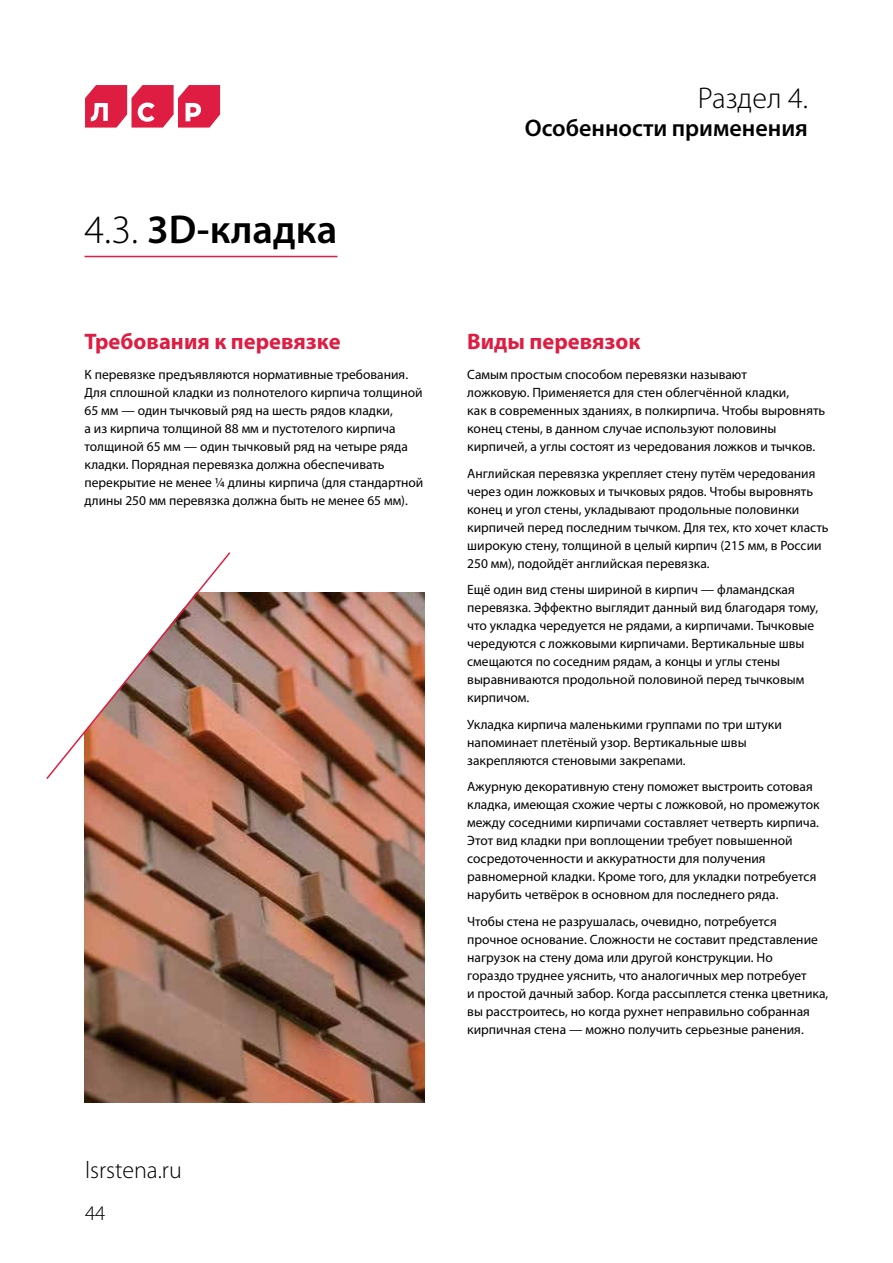
<style>
.page{position:relative;width:893px;height:1263px;background:#fff}
.page>*{position:absolute;margin:0;border:0;box-sizing:border-box;transform-origin:0 0}
.t1{font:600 40.5px "Myriad Pro";color:#000}
.t2{font:300 30px "Myriad Pro";color:#000}
.t3{font:600 24px "Myriad Pro";color:#000}
.t4{font:300 24px "Myriad Pro";color:#000}
.t5{font:700 22.5px "Myriad Pro";color:#df1d42}
.t6{font:300 21px "Myriad Pro";color:#000}
.t7{font:13.5px/18px "Myriad Pro";color:#000}
.s1{font-weight:300}
</style>
<div class="page">
<svg style="left:85px;top:85px;width:135px;height:43px"></svg>
<img style="left:85px;top:593px;width:340px;height:510px">
<hr style="left:85px;top:256px;width:252px;height:1px;background:#df1d42">
<svg style="left:46px;top:552px;width:186px;height:229px"></svg>
<h1 class="t1" style="left:85px;top:214px;width:254px"><span class="s1">4.3.</span> 3D-кладка</h1>
<h3 class="t5" style="left:85px;top:333px;width:257px">Требования к перевязке</h3>
<p class="t7" style="left:85px;top:366px;width:340px">К перевязке предъявляются нормативные требования.<br>Для сплошной кладки из полнотелого кирпича толщиной 65 мм — один тычковый ряд на шесть рядов кладки,<br>а из кирпича толщиной 88 мм и пустотелого кирпича толщиной 65 мм — один тычковый ряд на четыре ряда кладки. Порядная перевязка должна обеспечивать перекрытие не менее ¼ длины кирпича (для стандартной длины 250 мм перевязка должна быть не менее 65 мм).</p>
<h2 class="t2" style="left:698px;top:86px;width:111px">Раздел 4.</h2>
<h3 class="t3" style="left:525px;top:119px;width:285px">Особенности применения</h3>
<h3 class="t5" style="left:467px;top:333px;width:175px">Виды перевязок</h3>
<p class="t7" style="left:467px;top:366px;width:359px">Самым простым способом перевязки называют<br>ложковую. Применяется для стен облегчённой кладки,<br>как в современных зданиях, в полкирпича. Чтобы выровнять конец стены, в данном случае используют половины кирпичей, а углы состоят из чередования ложков и тычков.</p>
<p class="t7" style="left:467px;top:465px;width:363px">Английская перевязка укрепляет стену путём чередования через один ложковых и тычковых рядов. Чтобы выровнять конец и угол стены, укладывают продольные половинки кирпичей перед последним тычком. Для тех, кто хочет класть широкую стену, толщиной в целый кирпич (215 мм, в России 250 мм), подойдёт английская перевязка.</p>
<p class="t7" style="left:467px;top:581px;width:352px">Ещё один вид стены шириной в кирпич — фламандская перевязка. Эффектно выглядит данный вид благодаря тому, что укладка чередуется не рядами, а кирпичами. Тычковые чередуются с ложковыми кирпичами. Вертикальные швы смещаются по соседним рядам, а концы и углы стены выравниваются продольной половиной перед тычковым кирпичом.</p>
<p class="t7" style="left:467px;top:716px;width:316px">Укладка кирпича маленькими группами по три штуки напоминает плетёный узор. Вертикальные швы закрепляются стеновыми закрепами.</p>
<p class="t7" style="left:467px;top:778px;width:354px">Ажурную декоративную стену поможет выстроить сотовая кладка, имеющая схожие черты с ложковой, но промежуток между соседними кирпичами составляет четверть кирпича.<br>Этот вид кладки при воплощении требует повышенной сосредоточенности и аккуратности для получения равномерной кладки. Кроме того, для укладки потребуется нарубить четвёрок в основном для последнего ряда.</p>
<p class="t7" style="left:467px;top:913px;width:363px">Чтобы стена не разрушалась, очевидно, потребуется прочное основание. Сложности не составит представление нагрузок на стену дома или другой конструкции. Но<br>гораздо труднее уяснить, что аналогичных мер потребует<br>и простой дачный забор. Когда рассыплется стенка цветника, вы расстроитесь, но когда рухнет неправильно собранная кирпичная стена — можно получить серьезные ранения.</p>
<h3 class="t4" style="left:85px;top:1161px;width:98px">lsrstena.ru</h3>
<h3 class="t6" style="left:85px;top:1205px;width:22px">44</h3>
</div>
